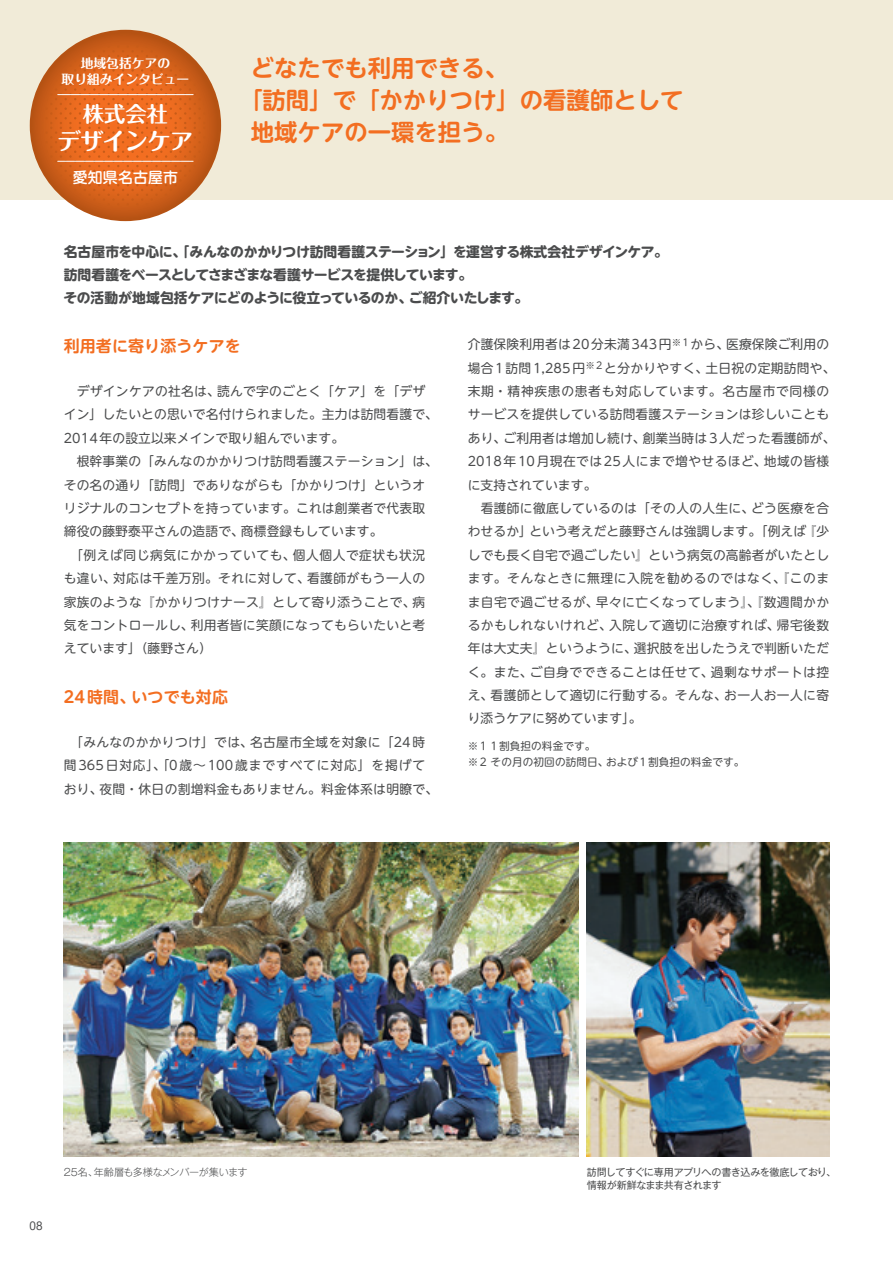
<style>
.page{position:relative;width:893px;height:1263px;background:#fff}
.page>*{position:absolute;margin:0;border:0;box-sizing:border-box;transform-origin:0 0}
.t1{font:700 23.4px "UD Shin M Go Pr 6 De";color:#f36e21}
.t2{font:700 23.4px "Maru Fo Pro";letter-spacing:-.04em;color:#fff}
.t3{font:700 21.3px "Maru Fo Pro";color:#fff}
.t4{font:700 15.9px "UD Shin M Go Pr 6 De";letter-spacing:.01em;color:#f36e21}
.t5{font:500 14.85px "Shin M Go Pr 6";letter-spacing:.01em;color:#fff}
.t6{font:700 13.8px/23.4px "UD Shin M Go Pr 6";letter-spacing:-.03em;color:#4b4c4d}
.t7{font:12.75px/23.4px "UD Shin M Go Pr 6";letter-spacing:.02em;color:#4b4c4d}
.t8{font:700 12.75px/16.5px "Maru Fo Pro";color:#fff;text-align:center}
.t9{font:10.65px/15.9px "UD Shin M Go Pr 6";letter-spacing:.01em;color:#4b4c4d}
.t10{font:10.65px "Shin M Go Pr 6";color:#4b4c4d}
.t11{font:10.05px/13.8px "Gothic MB101 Pr 6";letter-spacing:-.055em;color:#4b4c4d}
.t12{font:300 10.05px "Gothic MB101 Pr 6";letter-spacing:-.03em;color:#4b4c4d}
</style>
<div class="page">
<div style="left:0;top:0;width:893px;height:200px;background:#f1ebd8"></div>
<img style="left:64px;top:842px;width:514px;height:315px">
<img style="left:587px;top:842px;width:242px;height:315px">
<svg style="left:31px;top:31px;width:189px;height:189px"></svg>
<hr style="left:58px;top:94px;width:135px;height:1px;background:#fff">
<hr style="left:58px;top:161px;width:135px;height:1px;background:#fff">
<p class="t8" style="left:62px;top:53px;width:129px">地域包括ケアの<br>取り組みインタビュー</p>
<h2 class="t3" style="left:83px;top:97px;width:87px">株式会社</h2>
<h1 class="t2" style="left:58px;top:123px;width:137px">デザインケア</h1>
<p class="t5" style="left:73px;top:165px;width:107px">愛知県名古屋市</p>
<h1 class="t1" style="left:251px;top:48px;width:259px">どなたでも利用できる、</h1>
<h1 class="t1" style="left:239px;top:80px;width:446px">「訪問」で「かかりつけ」の看護師として</h1>
<h1 class="t1" style="left:251px;top:112px;width:259px">地域ケアの一環を担う。</h1>
<p class="t6" style="left:63px;top:239px;width:606px">名古屋市を中心に、「みんなのかかりつけ訪問看護ステーション」を運営する株式会社デザインケア。訪問看護をベースとしてさまざまな看護サービスを提供しています。<br>その活動が地域包括ケアにどのように役立っているのか、ご紹介いたします。</p>
<p class="t4" style="left:64px;top:332px;width:178px">利用者に寄り添うケアを</p>
<p class="t7" style="left:64px;top:379px;width:376px">　デザインケアの社名は、読んで字のごとく「ケア」を「デザイン」したいとの思いで名付けられました。主力は訪問看護で、<br>2014年の設立以来メインで取り組んでいます。<br>　根幹事業の「みんなのかかりつけ訪問看護ステーション」は、その名の通り「訪問」でありながらも「かかりつけ」というオリジナルのコンセプトを持っています。これは創業者で代表取締役の藤野泰平さんの造語で、商標登録もしています。<br>　「例えば同じ病気にかかっていても、個人個人で症状も状況も違い、対応は千差万別。それに対して、看護師がもう一人の家族のような『かかりつけナース』として寄り添うことで、病気をコントロールし、利用者皆に笑顔になってもらいたいと考えています」（藤野さん）</p>
<p class="t4" style="left:64px;top:683px;width:166px">24時間、いつでも対応</p>
<p class="t7" style="left:64px;top:730px;width:376px">　「みんなのかかりつけ」では、名古屋市全域を対象に「24時間365日対応」、「0歳～100歳まですべてに対応」を掲げており、夜間・休日の割増料金もありません。料金体系は明瞭で、</p>
<p class="t7" style="left:468px;top:332px;width:369px">介護保険利用者は20分未満343円<sup>※1</sup> から、医療保険ご利用の場合1訪問1,285円<sup>※2</sup>と分かりやすく、土日祝の定期訪問や、末期・精神疾患の患者も対応しています。名古屋市で同様のサービスを提供している訪問看護ステーションは珍しいこともあり、ご利用者は増加し続け、創業当時は3人だった看護師が、<br>2018年10月現在では25人にまで増やせるほど、地域の皆様に支持されています。<br>　看護師に徹底しているのは「その人の人生に、どう医療を合わせるか」という考えだと藤野さんは強調します。「例えば『少しでも長く自宅で過ごしたい』という病気の高齢者がいたとします。そんなときに無理に入院を勧めるのではなく、『このまま自宅で過ごせるが、早々に亡くなってしまう』、『数週間かかるかもしれないけれど、入院して適切に治療すれば、帰宅後数年は大丈夫』というように、選択肢を出したうえで判断いただく。また、ご自身でできることは任せて、過剰なサポートは控え、看護師として適切に行動する。そんな、お一人お一人に寄り添うケアに努めています」。</p>
<p class="t9" style="left:468px;top:738px;width:278px">※1 1割負担の料金です。<br>※2 その月の初回の訪問日、および1割負担の料金です。</p>
<p class="t10" style="left:30px;top:1217px;width:14px">08</p>
<p class="t12" style="left:64px;top:1163px;width:185px">25名、年齢層も多様なメンバーが集います</p>
<p class="t11" style="left:587px;top:1164px;width:251px">訪問してすぐに専用アプリへの書き込みを徹底しており、情報が新鮮なまま共有されます</p>
</div>
